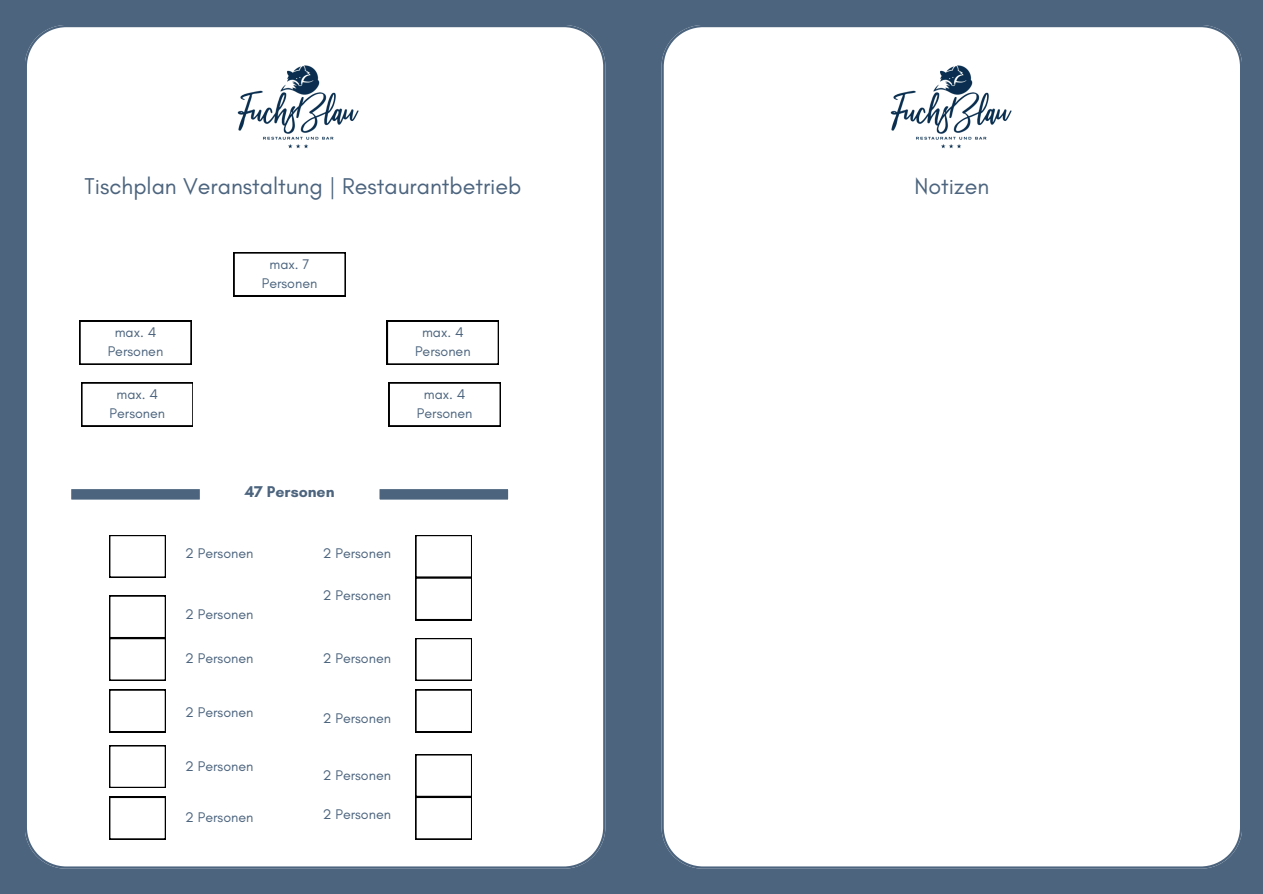
<style>
.page{position:relative;width:1263px;height:894px;background:#fff}
.page>*{position:absolute;margin:0;border:0;box-sizing:border-box;transform-origin:0 0}
.t1{font:23.25px "Glacial Indifference";color:#4c647e}
.t2{font:700 15.9px "Glacial Indifference";color:#4c647e}
.t3{font:14.25px/19.2px "Glacial Indifference";color:#4c647e;text-align:center}
</style>
<div class="page">
<div style="left:0;top:0;width:1263px;height:893px;background:#4c647e"></div>
<div style="left:25px;top:25px;width:580px;height:843px;background:#fff"></div>
<div style="left:661px;top:25px;width:581px;height:843px;background:#fff"></div>
<svg style="left:234px;top:252px;width:111px;height:44px;background:#ececec"></svg>
<div style="left:80px;top:321px;width:111px;height:43px;background:#fff"></div>
<svg style="left:387px;top:321px;width:111px;height:43px;background:#f1f1f1"></svg>
<svg style="left:81px;top:382px;width:112px;height:44px;background:#eaeaea"></svg>
<svg style="left:389px;top:382px;width:111px;height:44px;background:#ececec"></svg>
<svg style="left:109px;top:535px;width:57px;height:42px;background:#e8e8e8"></svg>
<svg style="left:109px;top:689px;width:57px;height:43px;background:#e3e3e3"></svg>
<svg style="left:415px;top:689px;width:57px;height:43px;background:#e3e3e3"></svg>
<svg style="left:415px;top:535px;width:57px;height:85px;background:#e6e6e6"></svg>
<svg style="left:109px;top:745px;width:57px;height:42px;background:#e8e8e8"></svg>
<svg style="left:109px;top:595px;width:57px;height:85px;background:#e5e5e5"></svg>
<svg style="left:415px;top:638px;width:57px;height:42px;background:#e8e8e8"></svg>
<svg style="left:109px;top:796px;width:57px;height:43px;background:#e3e3e3"></svg>
<svg style="left:415px;top:754px;width:57px;height:85px;background:#e6e6e6"></svg>
<svg style="left:70px;top:488px;width:131px;height:12px"></svg>
<svg style="left:378px;top:488px;width:131px;height:12px"></svg>
<img style="left:219px;top:29px;width:159px;height:123px">
<img style="left:872px;top:29px;width:159px;height:123px">
<p class="t1" style="left:85px;top:172px;width:438px">Tischplan Veranstaltung | Restaurantbetrieb</p>
<h1 class="t1" style="left:914px;top:172px;width:76px">Notizen</h1>
<p class="t3" style="left:108px;top:322px;width:57px">max. 4<br>Personen</p>
<p class="t3" style="left:262px;top:254px;width:57px">max. 7<br>Personen</p>
<p class="t3" style="left:415px;top:322px;width:57px">max. 4<br>Personen</p>
<p class="t3" style="left:110px;top:384px;width:57px">max. 4<br>Personen</p>
<p class="t3" style="left:417px;top:384px;width:57px">max. 4<br>Personen</p>
<p class="t2" style="left:245px;top:481px;width:91px">47 Personen</p>
<p class="t3" style="left:185px;top:543px;width:70px">2 Personen</p>
<p class="t3" style="left:185px;top:604px;width:70px">2 Personen</p>
<p class="t3" style="left:185px;top:648px;width:70px">2 Personen</p>
<h2 class="t3" style="left:185px;top:702px;width:70px">2 Personen</h2>
<p class="t3" style="left:185px;top:755px;width:70px">2 Personen</p>
<p class="t3" style="left:323px;top:543px;width:70px">2 Personen</p>
<p class="t3" style="left:323px;top:585px;width:70px">2 Personen</p>
<p class="t3" style="left:323px;top:648px;width:70px">2 Personen</p>
<p class="t3" style="left:323px;top:708px;width:70px">2 Personen</p>
<p class="t3" style="left:323px;top:765px;width:70px">2 Personen</p>
<p class="t3" style="left:185px;top:807px;width:70px">2 Personen</p>
<p class="t3" style="left:323px;top:803px;width:70px">2 Personen</p>
</div>
